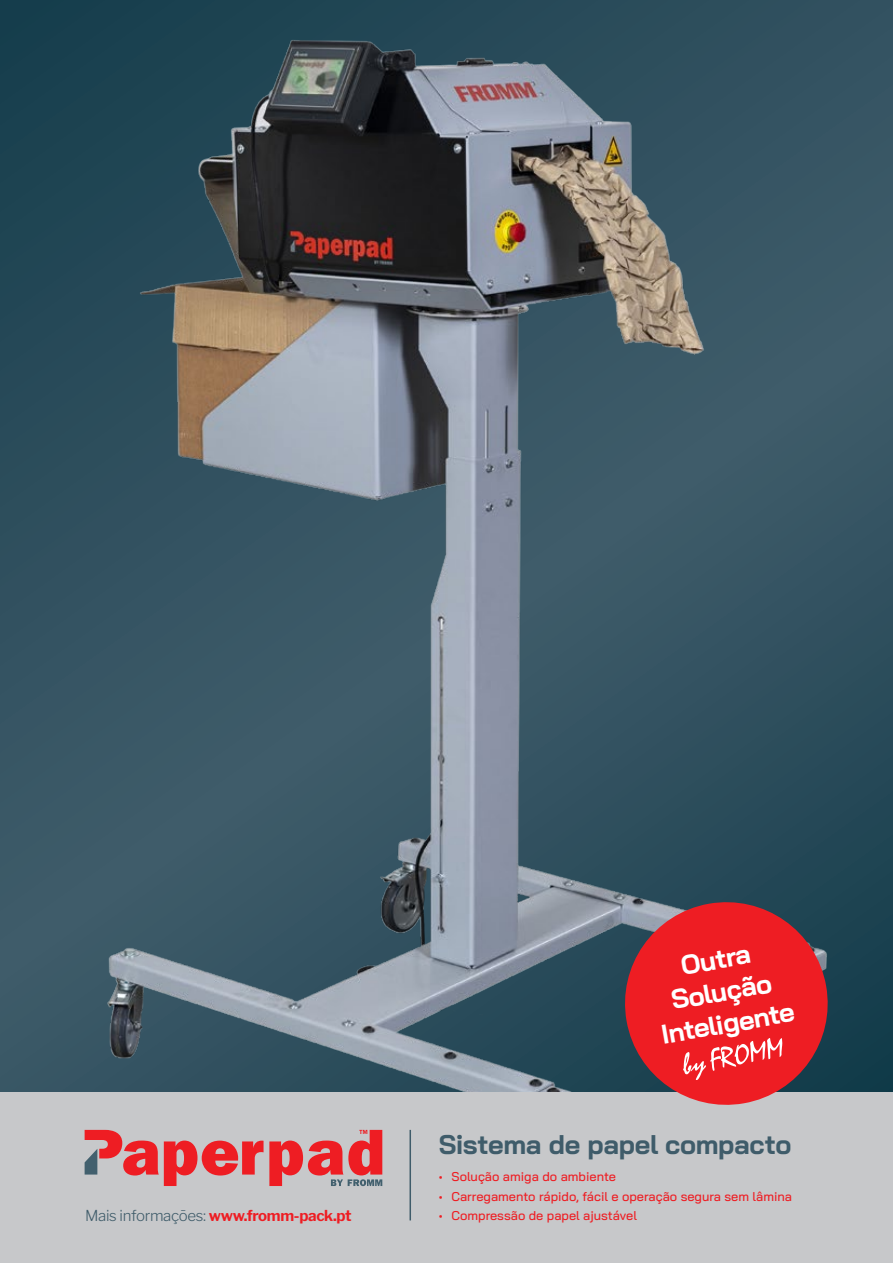
<style>
.page{position:relative;width:893px;height:1263px;background:#fff}
.page>*{position:absolute;margin:0;border:0;box-sizing:border-box;transform-origin:0 0}
.t1{font:700 27px/32.4px "Bai Jamjuree";color:#fff;text-align:center}
.t2{font:700 27px "Bai Jamjuree";letter-spacing:-.015em;color:#3f5c6a}
.t3{font:700 15px "Libre Franklin";letter-spacing:-.02em;color:#ee1d23}
.t4{font:500 12.75px "Bai Jamjuree";color:#ee1d23}
.s1{font-weight:300;color:#3f5c6a}
</style>
<div class="page">
<img style="left:0;top:0;width:893px;height:1092px">
<div style="left:0;top:1092px;width:893px;height:171px;background:#c7c8ca"></div>
<hr style="left:409px;top:1130px;width:2px;height:90px;background:#3f5c6a">
<svg style="left:85px;top:1130px;width:297px;height:56px"></svg>
<svg style="left:617px;top:894px;width:219px;height:211px;fill:#ee1d23"></svg>
<svg style="left:683px;top:1038px;width:99px;height:42px"></svg>
<h1 class="t1" style="left:647px;top:955px;width:136px;rotate:-10deg">Outra<br>Solução<br>Inteligente</h1>
<h1 class="t2" style="left:439px;top:1129px;width:354px">Sistema de papel compacto</h1>
<p class="t4" style="left:439px;top:1169px;width:179px">• Solução amiga do ambiente</p>
<p class="t4" style="left:439px;top:1189px;width:355px">• Carregamento rápido, fácil e operação segura sem lâmina</p>
<p class="t3" style="left:85px;top:1206px;width:268px"><span class="s1">Mais informações:</span> www.fromm-pack.pt</p>
<p class="t4" style="left:439px;top:1208px;width:200px">• Compressão de papel ajustável</p>
</div>
